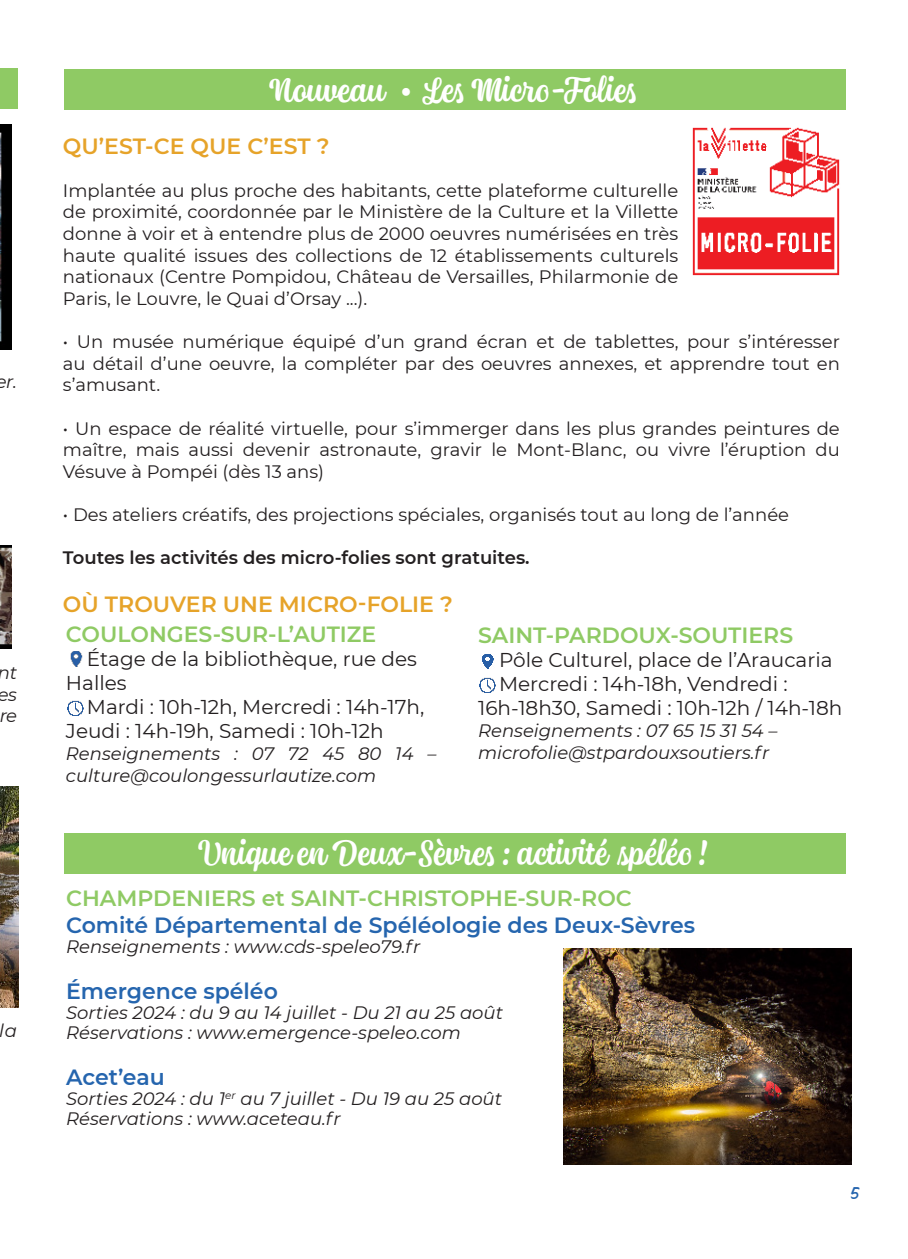
<style>
.page{position:relative;width:908px;height:1259px;background:#fff}
.page>*{position:absolute;margin:0;border:0;box-sizing:border-box;transform-origin:0 0}
.t1{font:40px "Syrup Script";color:#fff}
.t2{font:600 22px "Montserrat";color:#8fca64}
.t3{font:600 22px "Montserrat";color:#2565ae}
.t4{font:600 22px "Montserrat";color:#e6a329}
.t5{font:20px/24px "Montserrat";color:#231f20}
.t6{font:18px/21.6px "Montserrat";color:#231f20;text-align:justify}
.t7{font:italic 18px/21.6px "Montserrat";color:#231f20}
.t8{font:600 18px "Montserrat";color:#231f20}
.t9{font:16px "Allora";color:#2565ae}
.s1{font-family:"Montserrat";font-weight:600;font-size:36px}
</style>
<div class="page">
<div style="left:0;top:68px;width:17px;height:40px;background:#8fca64"></div>
<img style="left:0;top:786px;width:19px;height:221px">
<img style="left:0;top:546px;width:11px;height:102px">
<img style="left:0;top:124px;width:11px;height:225px">
<div style="left:65px;top:69px;width:780px;height:40px;background:#8fca64"></div>
<img style="left:692px;top:127px;width:148px;height:149px">
<img style="left:70px;top:651px;width:13px;height:15px">
<img style="left:67px;top:700px;width:16px;height:15px">
<img style="left:482px;top:654px;width:12px;height:14px">
<img style="left:479px;top:677px;width:16px;height:15px">
<div style="left:65px;top:833px;width:780px;height:40px;background:#8fca64"></div>
<img style="left:563px;top:948px;width:288px;height:216px">
<p class="t7" style="left:-5px;top:370px;width:23px">er.</p>
<p class="t7" style="left:-3px;top:661px;width:21px;text-align:justify">nt es re</p>
<p class="t7" style="left:0;top:1018px;width:19px">la</p>
<p class="t1" style="left:267px;top:62px;width:370px">Nouveau <span class="s1">•</span> Les Micro-Folies</p>
<p class="t4" style="left:63px;top:130px;width:268px">QU’EST-CE QUE C’EST ?</p>
<p class="t6" style="left:63px;top:179px;width:616px">Implantée au plus proche des habitants, cette plateforme culturelle de proximité, coordonnée par le Ministère de la Culture et la Villette donne à voir et à entendre plus de 2000 oeuvres numérisées en très haute qualité issues des collections de 12 établissements culturels nationaux (Centre Pompidou, Château de Versailles, Philarmonie de Paris, le Louvre, le Quai d’Orsay ...).</p>
<p class="t6" style="left:63px;top:330px;width:778px">• Un musée numérique équipé d’un grand écran et de tablettes, pour s’intéresser au détail d’une oeuvre, la compléter par des oeuvres annexes, et apprendre tout en s’amusant.</p>
<p class="t6" style="left:63px;top:417px;width:778px">• Un espace de réalité virtuelle, pour s’immerger dans les plus grandes peintures de maître, mais aussi devenir astronaute, gravir le Mont-Blanc, ou vivre l’éruption du Vésuve à Pompéi (dès 13 ans)</p>
<p class="t6" style="left:63px;top:503px;width:727px">• Des ateliers créatifs, des projections spéciales, organisés tout au long de l’année</p>
<p class="t8" style="left:63px;top:545px;width:468px">Toutes les activités des micro-folies sont gratuites.</p>
<p class="t4" style="left:63px;top:589px;width:391px">OÙ TROUVER UNE MICRO-FOLIE ?</p>
<p class="t2" style="left:478px;top:620px;width:316px">SAINT-PARDOUX-SOUTIERS</p>
<p class="t5" style="left:499px;top:647px;width:335px">Pôle Culturel, place de l’Araucaria</p>
<p class="t5" style="left:478px;top:671px;width:366px;text-indent:21px">Mercredi : 14h-18h, Vendredi :<br>16h-18h30, Samedi : 10h-12h / 14h-18h</p>
<p class="t7" style="left:478px;top:719px;width:301px">Renseignements : 07 65 15 31 54 –</p>
<p class="t7" style="left:478px;top:740px;width:292px">microfolie@stpardouxsoutiers.fr</p>
<p class="t2" style="left:66px;top:619px;width:312px">COULONGES-SUR-L’AUTIZE</p>
<p class="t5" style="left:66px;top:646px;width:352px;text-indent:21px">Étage de la bibliothèque, rue des<br>Halles</p>
<p class="t5" style="left:66px;top:694px;width:359px;text-indent:21px">Mardi : 10h-12h, Mercredi : 14h-17h,<br>Jeudi : 14h-19h, Samedi : 10h-12h</p>
<p class="t7" style="left:66px;top:742px;width:372px">Renseignements : 07 72 45 80 14 – culture@coulongessurlautize.com</p>
<p class="t1" style="left:196px;top:825px;width:511px">Unique en Deux-Sèvres : activité spéléo !</p>
<p class="t2" style="left:66px;top:882px;width:567px">CHAMPDENIERS et SAINT-CHRISTOPHE-SUR-ROC</p>
<p class="t3" style="left:66px;top:909px;width:630px">Comité Départemental de Spéléologie des Deux-Sèvres</p>
<p class="t7" style="left:66px;top:934px;width:355px">Renseignements : www.cds-speleo79.fr</p>
<p class="t3" style="left:66px;top:975px;width:213px">Émergence spéléo</p>
<p class="t7" style="left:66px;top:1002px;width:438px;line-height:20px">Sorties 2024 : du 9 au 14 juillet - Du 21 au 25 août<br>Réservations : www.emergence-speleo.com</p>
<p class="t3" style="left:66px;top:1062px;width:100px">Acet’eau</p>
<p class="t7" style="left:66px;top:1088px;width:437px;line-height:20px">Sorties 2024 : du 1<sup>er</sup> au 7 juillet - Du 19 au 25 août<br>Réservations : www.aceteau.fr</p>
<p class="t9" style="left:849px;top:1184px;width:10px">5</p>
</div>
